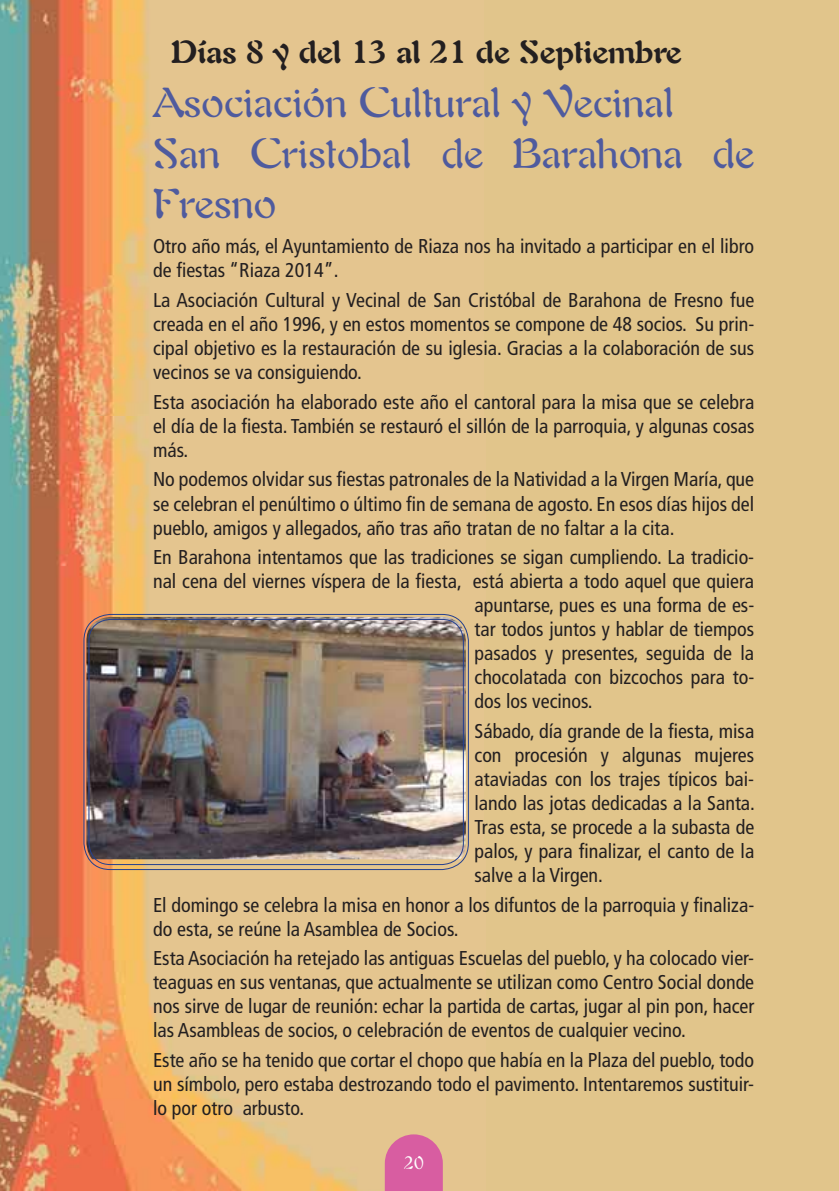
<style>
.page{position:relative;width:839px;height:1191px;background:#fff}
.page>*{position:absolute;margin:0;border:0;box-sizing:border-box;transform-origin:0 0}
.t1{font:42px/50.4px "Auriol";color:#4f5b9e}
.t2{font:700 32px "Auriol";color:#231f20}
.t3{font:condensed 20px/24px "Frutiger";color:#231f20;text-align:justify}
.t4{font:18px "Auriol";color:#fff}
</style>
<div class="page">
<img style="left:0;top:0;width:839px;height:1190px">
<svg style="left:385px;top:1134px;width:58px;height:56px;background:#d9699e"></svg>
<img style="left:86px;top:617px;width:380px;height:242px">
<div style="left:83px;top:614px;width:386px;height:256px;border:1px solid #25408e;border-radius:26px"></div>
<div style="left:88px;top:619px;width:376px;height:246px;border:1px solid #25408e;border-radius:22px"></div>
<h2 class="t2" style="left:171px;top:41px;width:512px">Días 8 y del 13 al 21 de Septiembre</h2>
<h1 class="t1" style="left:153px;top:82px;width:602px">Asociación Cultural y Vecinal<br>San Cristobal de Barahona de<br>Fresno</h1>
<p class="t3" style="left:153px;top:236px;width:602px">Otro año más, el Ayuntamiento de Riaza nos ha invitado a participar en el libro de fiestas “Riaza 2014”.</p>
<p class="t3" style="left:153px;top:290px;width:603px">La Asociación Cultural y Vecinal de San Cristóbal de Barahona de Fresno fue creada en el año 1996, y en estos momentos se compone de 48 socios. Su prin&shy;cipal objetivo es la restauración de su iglesia. Gracias a la colaboración de sus vecinos se va consiguiendo.</p>
<p class="t3" style="left:153px;top:391px;width:603px">Esta asociación ha elaborado este año el cantoral para la misa que se celebra el día de la fiesta. También se restauró el sillón de la parroquia, y algunas cosas más.</p>
<p class="t3" style="left:153px;top:469px;width:602px">No podemos olvidar sus fiestas patronales de la Natividad a la Virgen María, que se celebran el penúltimo o último fin de semana de agosto. En esos días hijos del pueblo, amigos y allegados, año tras año tratan de no faltar a la cita.</p>
<p class="t3" style="left:153px;top:547px;width:602px">En Barahona intentamos que las tradiciones se sigan cumpliendo. La tradicio-</p>
<p class="t3" style="left:153px;top:571px;width:602px">nal cena del viernes víspera de la fiesta, está abierta a todo aquel que quiera</p>
<p class="t3" style="left:474px;top:595px;width:281px">apuntarse, pues es una forma de es-</p>
<p class="t3" style="left:474px;top:619px;width:281px">tar todos juntos y hablar de tiempos</p>
<p class="t3" style="left:474px;top:643px;width:281px">pasados y presentes, seguida de la</p>
<p class="t3" style="left:474px;top:667px;width:281px">chocolatada con bizcochos para to-</p>
<p class="t3" style="left:474px;top:691px;width:120px">dos los vecinos.</p>
<p class="t3" style="left:474px;top:720px;width:282px">Sábado, día grande de la fiesta, misa con procesión y algunas mujeres ataviadas con los trajes típicos bai&shy;lando las jotas dedicadas a la Santa.<br>Tras esta, se procede a la subasta de palos, y para finalizar, el canto de la salve a la Virgen.</p>
<p class="t3" style="left:153px;top:894px;width:602px">El domingo se celebra la misa en honor a los difuntos de la parroquia y finaliza&shy;do esta, se reúne la Asamblea de Socios.</p>
<p class="t3" style="left:153px;top:947px;width:602px">Esta Asociación ha retejado las antiguas Escuelas del pueblo, y ha colocado vier&shy;teaguas en sus ventanas, que actualmente se utilizan como Centro Social donde nos sirve de lugar de reunión: echar la partida de cartas, jugar al pin pon, hacer las Asambleas de socios, o celebración de eventos de cualquier vecino.</p>
<p class="t3" style="left:153px;top:1049px;width:602px">Este año se ha tenido que cortar el chopo que había en la Plaza del pueblo, todo un símbolo, pero estaba destrozando todo el pavimento. Intentaremos sustituir&shy;lo por otro arbusto.</p>
<p class="t4" style="left:404px;top:1155px;width:22px">20</p>
</div>
